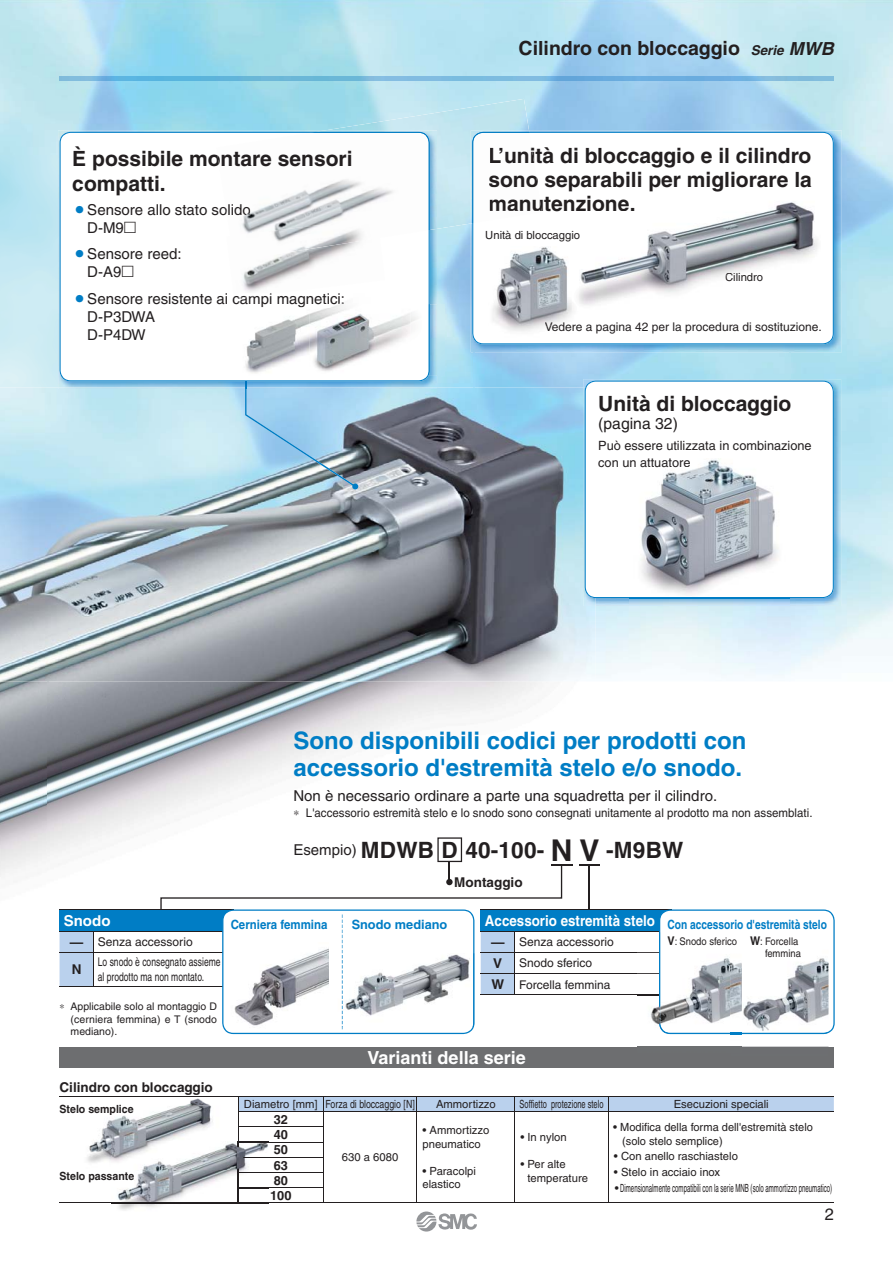
<style>
.page{position:relative;width:893px;height:1263px;background:#fff}
.page>*{position:absolute;margin:0;border:0;box-sizing:border-box;transform-origin:0 0}
.t1{font:700 24px/27px "Helvetica";color:#007dc5}
.t2{font:700 22.5px "Helvetica";letter-spacing:.01em;color:#231f20}
.t3{font:700 21px/24px "Helvetica";color:#231f20}
.t4{font:700 19.5px "Helvetica";color:#231f20}
.t5{font:700 18px "Helvetica";color:#fff}
.t6{font:16.5px "Helvetica";color:#231f20}
.t7{font:15.75px "Helvetica";color:#231f20}
.t8{font:15px/18px "Helvetica";color:#231f20}
.t9{font:700 15px "Helvetica";color:#fff;scale:.89 1}
.t10{font:700 15px "Helvetica";color:#fff}
.t11{font:700 13.5px "Helvetica";color:#231f20}
.t12{font:12.75px/16.5px "Helvetica";color:#231f20}
.t13{font:700 12.75px "Helvetica";color:#007dc5;scale:.8 1}
.t14{font:700 12.75px "Helvetica";color:#007dc5;scale:.9 1}
.t15{font:700 12.75px/15.1px "Helvetica";color:#231f20}
.t16{font:700 12.75px "Helvetica";color:#007dc5}
.t17{font:12px/21.3px "Helvetica";color:#231f20}
.t18{font:12px "Helvetica";color:#231f20;scale:.96 1}
.t19{font:12px/14.4px "Helvetica";color:#231f20;scale:.71 1}
.t20{font:11.25px/13.5px "Helvetica";color:#231f20}
.t21{font:700 11.25px "Helvetica";color:#231f20;scale:.94 1}
.t22{font:11.25px "Helvetica";color:#231f20;scale:.66 1}
.t23{font:10.5px/12.6px "Helvetica";color:#231f20;text-align:justify}
.t24{font:10.5px/12px "Helvetica";color:#231f20;text-align:right;scale:.9 1}
.s1{color:#007dc5}
.s2{font-family:"European Pi Three"}
.s3{font-style:italic;font-size:13.5px}
.s4{font-style:italic;font-size:18px}
.s5{color:#221f1f}
.s6{color:#221e1f}
.s7{font-weight:400;font-size:15px}
.s8{font-size:22.35px}
.s9{font-size:30px}
.s10{font-weight:700;font-size:13.5px}
.s11{font-weight:700;font-size:12px}
</style>
<div class="page">
<img style="left:0;top:0;width:892px;height:155px">
<img style="left:437px;top:229px;width:36px;height:159px">
<img style="left:0;top:681px;width:47px;height:196px">
<img style="left:47px;top:681px;width:495px;height:271px">
<img style="left:0;top:388px;width:595px;height:293px">
<img style="left:471px;top:130px;width:370px;height:222px">
<svg style="left:472px;top:132px;width:361px;height:212px"></svg>
<img style="left:58px;top:130px;width:379px;height:259px">
<svg style="left:245px;top:381px;width:113px;height:108px;background:#96c1db"></svg>
<svg style="left:60px;top:132px;width:369px;height:249px"></svg>
<img style="left:583px;top:379px;width:258px;height:227px">
<svg style="left:584px;top:381px;width:249px;height:217px"></svg>
<img style="left:60px;top:77px;width:773px;height:4px">
<div style="left:60px;top:1047px;width:773px;height:21px;background:#6d6e70"></div>
<hr style="left:60px;top:1203px;width:773px;height:1px;background:#231f20">
<hr style="left:60px;top:1096px;width:263px;height:1px;background:#231f20">
<hr style="left:323px;top:1096px;width:94px;height:1px;background:#231f20">
<hr style="left:417px;top:1096px;width:97px;height:1px;background:#231f20">
<hr style="left:514px;top:1096px;width:94px;height:1px;background:#231f20">
<hr style="left:608px;top:1096px;width:225px;height:1px;background:#231f20">
<svg style="left:416px;top:1212px;width:61px;height:20px"></svg>
<img style="left:410px;top:304px;width:34px;height:71px">
<img style="left:427px;top:304px;width:2px;height:71px">
<img style="left:226px;top:238px;width:159px;height:55px">
<img style="left:233px;top:293px;width:5px;height:6px">
<img style="left:488px;top:246px;width:90px;height:92px">
<img style="left:545px;top:322px;width:33px;height:11px">
<img style="left:572px;top:201px;width:248px;height:109px">
<img style="left:572px;top:201px;width:62px;height:10px">
<svg style="left:572px;top:231px;width:7px;height:11px"></svg>
<img style="left:725px;top:273px;width:37px;height:9px">
<img style="left:572px;top:246px;width:6px;height:64px">
<img style="left:629px;top:458px;width:160px;height:148px">
<img style="left:629px;top:597px;width:160px;height:1px">
<img style="left:629px;top:458px;width:61px;height:9px">
<img style="left:87px;top:1098px;width:126px;height:65px">
<img style="left:87px;top:1104px;width:46px;height:11px">
<svg style="left:60px;top:837px;width:774px;height:216px"></svg>
<img style="left:111px;top:1142px;width:127px;height:68px">
<svg style="left:238px;top:1097px;width:595px;height:106px"></svg>
<img style="left:111px;top:1203px;width:127px;height:1px">
<img style="left:111px;top:1172px;width:23px;height:10px">
<img style="left:111px;top:1142px;width:119px;height:27px">
<img style="left:324px;top:99px;width:205px;height:130px">
<img style="left:471px;top:130px;width:58px;height:94px">
<img style="left:529px;top:132px;width:13px;height:91px">
<img style="left:472px;top:132px;width:57px;height:91px">
<img style="left:220px;top:133px;width:208px;height:105px">
<img style="left:309px;top:132px;width:120px;height:98px">
<img style="left:216px;top:146px;width:136px;height:24px">
<img style="left:225px;top:204px;width:25px;height:11px">
<img style="left:490px;top:147px;width:45px;height:20px">
<img style="left:489px;top:171px;width:49px;height:20px">
<img style="left:489px;top:195px;width:52px;height:16px">
<img style="left:230px;top:218px;width:150px;height:43px">
<img style="left:238px;top:293px;width:172px;height:84px">
<img style="left:238px;top:293px;width:106px;height:14px">
<img style="left:310px;top:304px;width:100px;height:71px">
<img style="left:310px;top:304px;width:34px;height:3px">
<img style="left:238px;top:293px;width:39px;height:5px">
<h3 class="t3" style="left:72px;top:148px;width:282px;line-height:25.2px">È possibile montare sensori compatti.</h3>
<h3 class="t8" style="left:87px;top:203px;width:165px;text-indent:-15px"><span class="s1">○</span>Sensore allo stato solido<br>D-M9<span class="s2">-</span></h3>
<h3 class="t8" style="left:87px;top:247px;width:96px;text-indent:-15px"><span class="s1">○</span>Sensore reed:<br>D-A9<span class="s2">-</span></h3>
<h3 class="t8" style="left:87px;top:292px;width:244px;text-indent:-15px"><span class="s1">○</span>Sensore resistente ai campi magn ti<br>D-P3DWA<br>D-P4DW</h3>
<h3 class="t8" style="left:314px;top:292px;width:32px">e ci:</h3>
<h3 class="t4" style="left:518px;top:41px;width:317px">Cilindro con bloccaggio <span class="s3">Serie</span> <span class="s4">MWB</span></h3>
<h3 class="t3" style="left:488px;top:146px;width:325px;text-align:justify">L’unità di bloccaggio e il cilindro sono separabili per migliorare la manutenzione.</h3>
<p class="t20" style="left:485px;top:230px;width:96px">Unità di bloccaggio</p>
<p class="t20" style="left:725px;top:272px;width:40px">Cil<span class="s5">ind</span>ro</p>
<p class="t17" style="left:544px;top:317px;width:278px"><span class="s6">Ved</span><span class="s5">ere</span> a pagina 42 per la procedura di sostituzione.</p>
<h3 class="t3" style="left:598px;top:394px;width:195px">Unità di bloccaggio</h3>
<h3 class="t7" style="left:598px;top:418px;width:81px">(pagina 32)</h3>
<p class="t12" style="left:598px;top:439px;width:215px">Può essere utilizzata in combinazione con un attuatore</p>
<h1 class="t1" style="left:293px;top:730px;width:454px">Sono disponibili codici per prodotti con accessorio d'estremità stelo e/o snodo.</h1>
<h3 class="t8" style="left:293px;top:789px;width:425px">Non è necessario ordinare a parte una squadretta per il cilindro.</h3>
<p class="t18" style="left:293px;top:808px;width:542px">∗ L'accessorio estremità stelo e lo snodo sono consegnati unitamente al prodotto ma non assemblati.</p>
<h2 class="t2" style="left:293px;top:842px;width:391px"><span class="s7">Esempio)</span> MDWB <span class="s8">D</span> 40-100- <span class="s9">N V</span> -M9BW</h2>
<h3 class="t10" style="left:64px;top:915px;width:48px">Snodo</h3>
<p class="t17" style="left:70px;top:933px;width:124px"><span class="s10">—</span> Senza accessorio</p>
<p class="t11" style="left:72px;top:965px;width:11px">N</p>
<p class="t19" style="left:98px;top:956px;width:174px">Lo snodo è consegnato assieme al prodotto ma non montato.</p>
<p class="t23" style="left:71px;top:1001px;width:148px;text-indent:-11px">∗ Applicabile solo al montaggio D (cerniera femmina) e T (snodo mediano).</p>
<p class="t11" style="left:60px;top:1083px;width:155px">Cilindro con bloccaggio</p>
<p class="t21" style="left:60px;top:1105px;width:80px">Stelo semplice</p>
<p class="t21" style="left:60px;top:1172px;width:81px">Stelo passante</p>
<p class="t11" style="left:454px;top:877px;width:70px">Montaggio</p>
<p class="t14" style="left:231px;top:920px;width:109px">Cerniera femmina</p>
<p class="t16" style="left:351px;top:920px;width:97px">Snodo mediano</p>
<h3 class="t9" style="left:485px;top:915px;width:192px">Accessorio estremità stelo</h3>
<p class="t17" style="left:491px;top:933px;width:124px"><span class="s10">—</span> Senza accessorio<br><span class="s10">V</span> Snodo sferico<br><span class="s10">W</span> Forcella femmina</p>
<p class="t13" style="left:667px;top:920px;width:201px">Con accessorio d estremità stelo</p>
<p class="t13" style="left:752px;top:920px;width:5px">'</p>
<p class="t24" style="left:667px;top:937px;width:79px"><span class="s11">V</span>: Snodo sferico</p>
<p class="t24" style="left:750px;top:937px;width:58px"><span class="s11">W</span>: Forcella femmina</p>
<h3 class="t5" style="left:367px;top:1051px;width:160px">Varianti della serie</h3>
<p class="t20" style="left:244px;top:1099px;width:172px">Diametro [mm] Forza di bloccaggio [N]</p>
<p class="t20" style="left:436px;top:1099px;width:61px">Ammortizzo</p>
<p class="t22" style="left:519px;top:1100px;width:128px">Soffietto protezione stelo</p>
<p class="t20" style="left:673px;top:1099px;width:97px">Esecuzioni speciali</p>
<p class="t15" style="left:274px;top:1113px;width:16px">32</p>
<p class="t20" style="left:342px;top:1152px;width:58px">630 a 6080</p>
<p class="t20" style="left:622px;top:1122px;width:192px;text-indent:-9px">• Modifica della forma dell'estremità stelo (solo stelo semplice)</p>
<p class="t20" style="left:614px;top:1151px;width:125px">• Con anello raschiastelo</p>
<p class="t20" style="left:614px;top:1167px;width:108px">• Stelo in acciaio inox</p>
<p class="t20" style="left:614px;top:1182px;width:219px">• Dimensionalmente compatibili con la serie MNB (solo ammortizzo pneumatico)</p>
<p class="t20" style="left:422px;top:1125px;width:68px">• Ammortizzo pneumatico</p>
<p class="t20" style="left:422px;top:1166px;width:55px">• Paracolpi elastico</p>
<p class="t15" style="left:270px;top:1129px;width:23px">40<br>50<br>63<br>80<br>100</p>
<p class="t20" style="left:520px;top:1132px;width:48px">• In nylon</p>
<p class="t20" style="left:527px;top:1159px;width:62px;text-indent:-7px">• Per alte temperature</p>
<h3 class="t6" style="left:824px;top:1209px;width:11px">2</h3>
</div>
